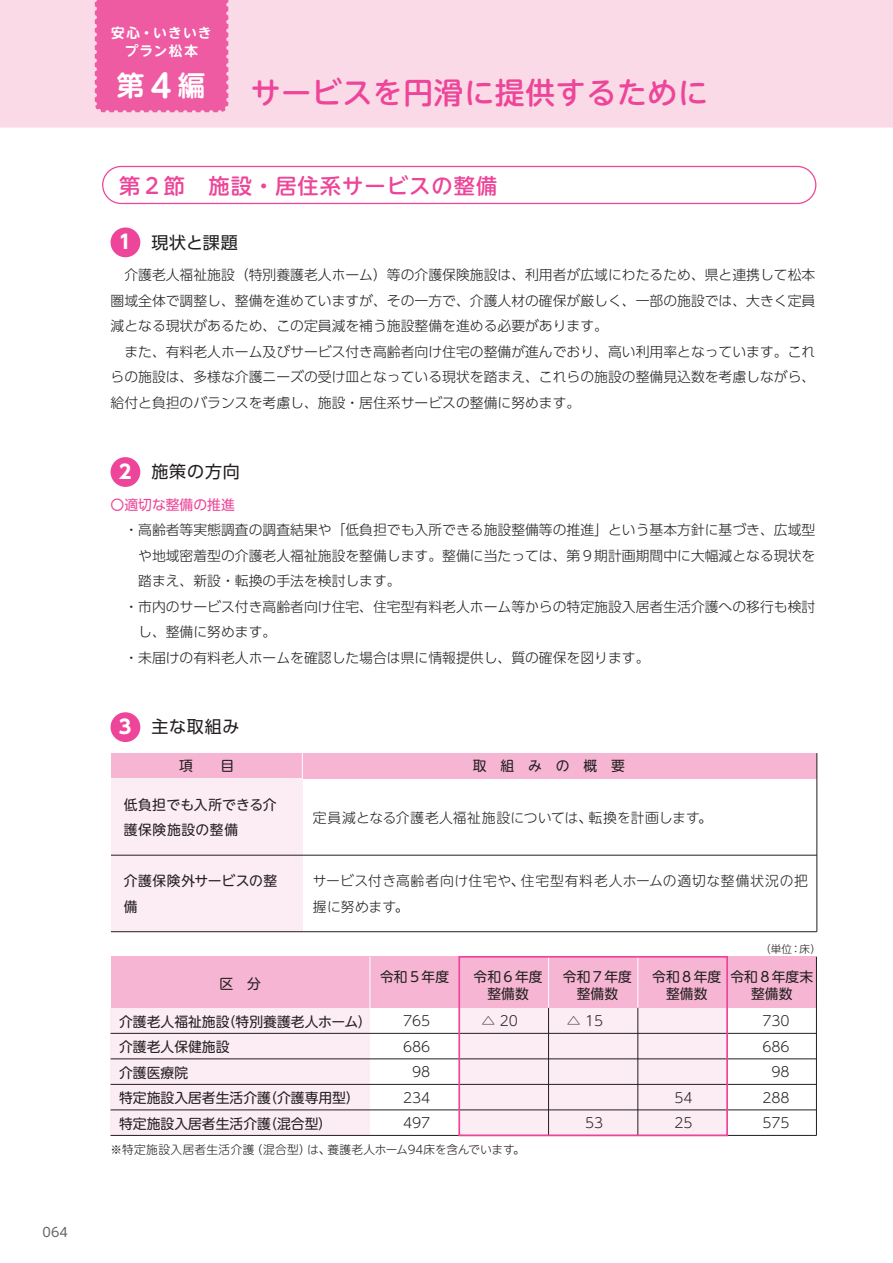
<style>
.page{position:relative;width:893px;height:1263px;background:#fadae7}
.page>*{position:absolute;margin:0;border:0;box-sizing:border-box;transform-origin:0 0}
.t1{font:500 29.7px "UD Shin M Go Pro";letter-spacing:.025em;color:#ed4599}
.t2{font:700 27.6px "UD Shin M Go Pro De";color:#fff}
.t3{font:500 21.3px "UD Shin M Go Pro";letter-spacing:.05em;color:#ed4599}
.t4{font:16.95px "UD Shin Go Pro";letter-spacing:.05em;color:#231f20}
.t5{font:300 13.8px/25.5px "UD Shin Go Pro";color:#231f20;text-align:justify}
.t6{font:13.8px/16.6px "UD Shin M Go Pro";color:#231f20;text-align:center}
.t7{font:300 13.8px/25.5px "UD Shin M Go Pro";letter-spacing:.005em;color:#231f20;text-align:right}
.t8{font:300 13.8px/25.5px "UD Shin M Go Pro";letter-spacing:.04em;color:#231f20}
.t9{font:13.8px/25.5px "UD Shin M Go Pro";letter-spacing:.035em;color:#231f20}
.t10{font:13.8px/25.5px "UD Shin M Go Pro";letter-spacing:.03em;color:#231f20}
.t11{font:13.8px "UD Shin Go Pro";color:#ed4599}
.t12{font:700 13.65px/18px "UD Shin M Go Pro De";letter-spacing:.1em;color:#fff;text-align:center}
.t13{font:12.75px "UD Shin Go Pro";color:#636366}
.t14{font:300 11.7px "UD Shin M Go Pro";letter-spacing:.015em;color:#231f20}
.t15{font:300 10.65px "UD Shin M Go Pro";color:#231f20}
.s1{font-size:31.95px}
.s2{font-weight:700;font-size:19.2px;color:#fff}
</style>
<div class="page">
<div style="left:0;top:128px;width:893px;height:1135px;background:#fff"></div>
<div style="left:94px;top:0;width:135px;height:113px;background:#ef5ba2"></div>
<div style="left:459px;top:1008px;width:268px;height:127px;background:#fcecf3"></div>
<div style="left:111px;top:753px;width:706px;height:26px;background:#f6b6d3"></div>
<div style="left:111px;top:779px;width:191px;height:153px;background:#fcecf3"></div>
<svg style="left:302px;top:753px;width:1px;height:26px"></svg>
<hr style="left:111px;top:855px;width:706px;height:1px;background:#231f20">
<hr style="left:111px;top:931px;width:706px;height:1px;background:#231f20">
<hr style="left:817px;top:753px;width:1px;height:179px;background:#231f20">
<div style="left:111px;top:1008px;width:259px;height:127px;background:#fcecf3"></div>
<div style="left:111px;top:957px;width:705px;height:51px;background:#f6b6d3"></div>
<hr style="left:370px;top:957px;width:1px;height:51px;background:#fff">
<hr style="left:637px;top:957px;width:1px;height:51px;background:#fff">
<hr style="left:548px;top:957px;width:1px;height:51px;background:#fff">
<hr style="left:816px;top:957px;width:1px;height:178px;background:#231f20">
<hr style="left:548px;top:1008px;width:1px;height:127px;background:#231f20">
<hr style="left:638px;top:1008px;width:1px;height:127px;background:#231f20">
<hr style="left:111px;top:1135px;width:705px;height:1px;background:#231f20">
<hr style="left:111px;top:1110px;width:705px;height:1px;background:#231f20">
<hr style="left:111px;top:1084px;width:705px;height:1px;background:#231f20">
<hr style="left:111px;top:1033px;width:705px;height:1px;background:#231f20">
<hr style="left:111px;top:1058px;width:705px;height:1px;background:#231f20">
<div style="left:458px;top:956px;width:270px;height:180px;border:2px solid #ed4599"></div>
<svg style="left:102px;top:166px;width:714px;height:38px;background:#fdf3f8"></svg>
<div style="left:111px;top:227px;width:29px;height:30px;background:#ed4599;border-radius:50%"></div>
<div style="left:111px;top:457px;width:29px;height:30px;background:#ed4599;border-radius:50%"></div>
<div style="left:111px;top:712px;width:29px;height:30px;background:#ed4599;border-radius:50%"></div>
<p class="t13" style="left:43px;top:1222px;width:27px">064</p>
<p class="t12" style="left:111px;top:23px;width:102px">安心・いきいきプラン松本</p>
<h2 class="t2" style="left:117px;top:63px;width:90px">第<span class="s1">４</span>編</h2>
<h1 class="t1" style="left:251px;top:69px;width:458px">サービスを円滑に提供するために</h1>
<h3 class="t3" style="left:119px;top:168px;width:380px">第２節　施設・居住系サービスの整備</h3>
<p class="t4" style="left:119px;top:229px;width:120px"><span class="s2">1</span> 現状と課題</p>
<p class="t5" style="left:111px;top:262px;width:706px;text-indent:14px">介護老人福祉施設（特別養護老人ホーム）等の介護保険施設は、利用者が広域にわたるため、県と連携して松本圏域全体で調整し、整備を進めていますが、その一方で、介護人材の確保が厳しく、一部の施設では、大きく定員減となる現状があるため、この定員減を補う施設整備を進める必要があります。</p>
<p class="t5" style="left:111px;top:338px;width:706px;text-indent:14px">また、有料老人ホーム及びサービス付き高齢者向け住宅の整備が進んでおり、高い利用率となっています。これらの施設は、多様な介護ニーズの受け皿となっている現状を踏まえ、これらの施設の整備見込数を考慮しながら、給付と負担のバランスを考慮し、施設・居住系サービスの整備に努めます。</p>
<p class="t4" style="left:119px;top:458px;width:123px"><span class="s2">2</span> 施策の方向</p>
<p class="t11" style="left:111px;top:493px;width:126px">〇適切な整備の推進</p>
<p class="t5" style="left:124px;top:517px;width:692px">・高齢者等実態調査の調査結果や「低負担でも入所できる施設整備等の推進」という基本方針に基づき、広域型</p>
<p class="t5" style="left:138px;top:542px;width:679px">や地域密着型の介護老人福祉施設を整備します。整備に当たっては、第９期計画期間中に大幅減となる現状を</p>
<p class="t5" style="left:138px;top:568px;width:264px">踏まえ、新設・転換の手法を検討します。</p>
<p class="t5" style="left:124px;top:593px;width:692px">・市内のサービス付き高齢者向け住宅、住宅型有料老人ホーム等からの特定施設入居者生活介護への移行も検討</p>
<p class="t5" style="left:138px;top:619px;width:140px">し、整備に努めます。</p>
<p class="t5" style="left:124px;top:644px;width:527px">・未届けの有料老人ホームを確認した場合は県に情報提供し、質の確保を図ります。</p>
<p class="t4" style="left:119px;top:713px;width:122px"><span class="s2">3</span> 主な取組み</p>
<p class="t6" style="left:179px;top:757px;width:57px">項　　目</p>
<p class="t6" style="left:473px;top:757px;width:154px">取　組　み　の　概　要</p>
<p class="t7" style="left:313px;top:804px;width:401px">定員減となる介護老人福祉施設については、転換を計画します。</p>
<p class="t9" style="left:124px;top:791px;width:154px">低負担でも入所できる介護保険施設の整備</p>
<p class="t10" style="left:124px;top:868px;width:155px">介護保険外サービスの整備</p>
<p class="t6" style="left:220px;top:975px;width:43px">区　分</p>
<p class="t8" style="left:313px;top:868px;width:497px">サービス付き高齢者向け住宅や、住宅型有料老人ホームの適切な整備状況の把握に努めます。</p>
<p class="t6" style="left:380px;top:968px;width:71px">令和５年度</p>
<p class="t6" style="left:474px;top:968px;width:71px">令和６年度整備数</p>
<p class="t6" style="left:563px;top:968px;width:71px">令和７年度整備数</p>
<p class="t6" style="left:652px;top:968px;width:71px">令和８年度整備数</p>
<p class="t15" style="left:760px;top:940px;width:62px">（単位：床）</p>
<p class="t6" style="left:730px;top:968px;width:84px">令和８年度末整備数</p>
<p class="t6" style="left:119px;top:1008px;width:254px;line-height:25.5px;text-align:left">介護老人福祉施設（特別養護老人ホーム）介護老人保健施設<br>介護医療院<br>特定施設入居者生活介護（介護専用型）特定施設入居者生活介護（混合型）</p>
<p class="t7" style="left:403px;top:1007px;width:29px">765<br>686<br>98<br>234<br>497</p>
<p class="t7" style="left:481px;top:1007px;width:38px">△ 20</p>
<p class="t7" style="left:567px;top:1007px;width:38px">△ 15</p>
<p class="t7" style="left:585px;top:1109px;width:20px">53</p>
<p class="t14" style="left:111px;top:1140px;width:416px">※特定施設入居者生活介護（混合型）は、養護老人ホーム94床を含んでいます。</p>
<p class="t7" style="left:674px;top:1084px;width:20px;text-align:left">54<br>25</p>
<p class="t7" style="left:762px;top:1007px;width:29px">730<br>686<br>98<br>288<br>575</p>
</div>
